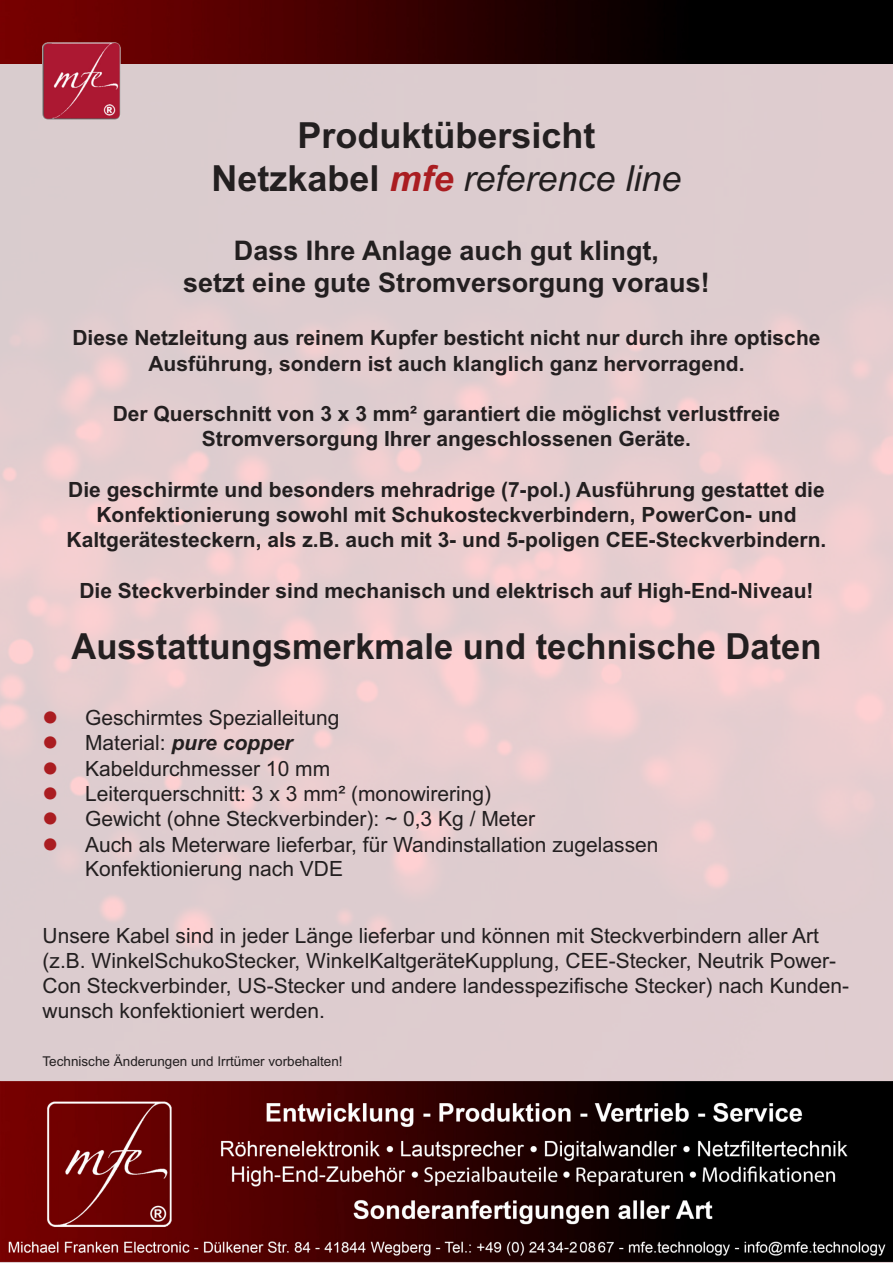
<style>
.page{position:relative;width:893px;height:1263px;background:#fff}
.page>*{position:absolute;margin:0;border:0;box-sizing:border-box;transform-origin:0 0}
.t1{font:700 36px/43.2px "Arial";color:#231f20;text-align:center}
.t2{font:700 36px "Arial";color:#231f20;scale:.96 1}
.t3{font:700 27px/32.4px "Arial";color:#231f20;text-align:center}
.t4{font:700 21px/25.2px "Arial";color:#231f20;text-align:center}
.t5{font:21px/25.2px "Arial";color:#231f20}
.t6{font:italic 700 21px "Arial";color:#231f20}
.t7{font:13.5px "Arial";color:#231f20}
.s1{font-style:italic;color:#aa1d21}
.s2{font-weight:400;font-style:italic}
.s3{color:#aa1d21}
.s4{font-weight:400;font-style:normal}
</style>
<div class="page">
<img style="left:0;top:1081px;width:893px;height:181px">
<img style="left:0;top:0;width:893px;height:64px">
<img style="left:43px;top:43px;width:78px;height:77px">
<h1 class="t1" style="left:211px;top:114px;width:472px">Produktübersicht<br>Netzkabel <span class="s1">mfe</span> <span class="s2">reference line</span></h1>
<p class="t3" style="left:183px;top:234px;width:528px">Dass Ihre Anlage auch gut klingt,<br>setzt eine gute Stromversorgung voraus!</p>
<p class="t4" style="left:72px;top:326px;width:749px">Diese Netzleitung aus reinem Kupfer besticht nicht nur durch ihre optische<br>Ausführung, sondern ist auch klanglich ganz hervorragend.</p>
<p class="t4" style="left:113px;top:401px;width:669px">Der Querschnitt von 3 x 3 mm² garantiert die möglichst verlustfreie<br>Stromversorgung Ihrer angeschlossenen Geräte.</p>
<p class="t4" style="left:67px;top:477px;width:761px">Die geschirmte und besonders mehradrige (7-pol.) Ausführung gestattet die<br>Konfektionierung sowohl mit Schukosteckverbindern, PowerCon- und<br>Kaltgerätesteckern, als z.B. auch mit 3- und 5-poligen CEE-Steckverbindern.</p>
<p class="t4" style="left:79px;top:578px;width:736px">Die Steckverbinder sind mechanisch und elektrisch auf High-End-Niveau!</p>
<h1 class="t2" style="left:71px;top:626px;width:783px">Ausstattungsmerkmale und technische Daten</h1>
<p class="t5" style="left:43px;top:705px;width:298px"><span class="s3">●</span> Geschirmtes Spezialleitung</p>
<p class="t6" style="left:43px;top:731px;width:252px"><span class="s3">●</span> <span class="s4">Material:</span> pure copper</p>
<p class="t5" style="left:43px;top:756px;width:289px"><span class="s3">●</span> Kabeldurchmesser 10 mm</p>
<p class="t5" style="left:43px;top:781px;width:450px"><span class="s3">●</span> Leiterquerschnitt: 3 x 3 mm² (monowirering)</p>
<p class="t5" style="left:43px;top:806px;width:494px"><span class="s3">●</span> Gewicht (ohne Steckverbinder): ~ 0,3 Kg / Meter</p>
<p class="t5" style="left:85px;top:832px;width:575px;line-height:24.5px;text-indent:-43px"><span class="s3">●</span> Auch als Meterware lieferbar, für Wandinstallation zugelassen<br>Konfektionierung nach VDE</p>
<p class="t5" style="left:43px;top:923px;width:808px">Unsere Kabel sind in jeder Länge lieferbar und können mit Steckverbindern aller Art (z.B. WinkelSchukoStecker, WinkelKaltgeräteKupplung, CEE-Stecker, Neutrik Power-Con Steckverbinder, US-Stecker und andere landesspezifische Stecker) nach Kunden&shy;wunsch konfektioniert werden.</p>
<p class="t7" style="left:43px;top:1054px;width:302px">Technische Änderungen und Irrtümer vorbehalten!</p>
</div>
